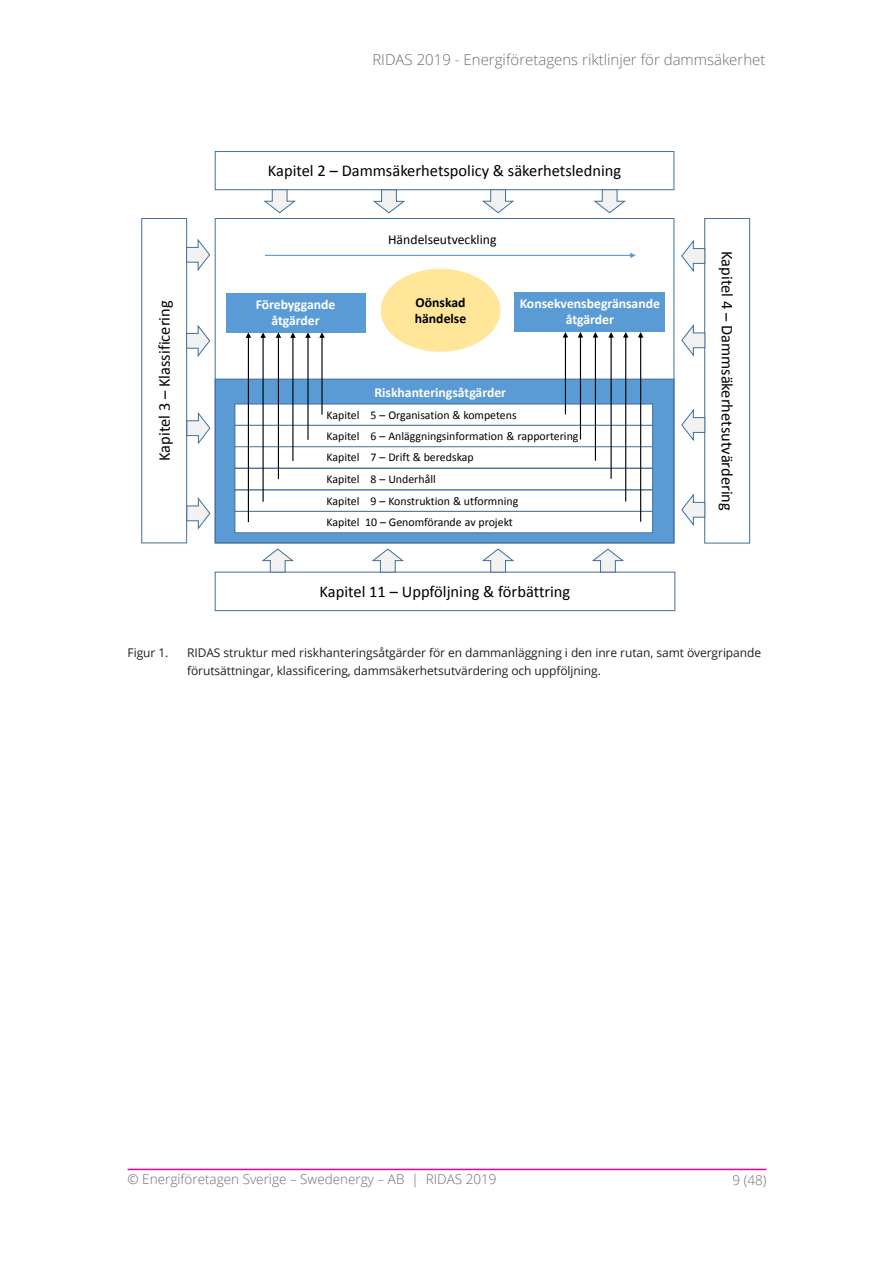
<style>
.page{position:relative;width:893px;height:1263px;background:#fff}
.page>*{position:absolute;margin:0;border:0;box-sizing:border-box;transform-origin:0 0}
.t1{font:16.5px "Calibri";color:#000}
.t2{font:300 15px "Open Sans";color:#6c6d70}
.t3{font:700 13.8px "Calibri";letter-spacing:-.005em;color:#fff}
.t4{font:700 13.65px/16.5px "Calibri";color:#fff;text-align:center}
.t5{font:13.65px "Calibri";color:#000}
.t6{font:700 13.65px/16.5px "Calibri";color:#000}
.t7{font:300 13.5px "Open Sans";color:#6c6d70}
.t8{font:12px/18px "Open Sans";letter-spacing:-.005em;color:#231f20}
.t9{font:11.85px/21.5px "Calibri";color:#000}
</style>
<div class="page">
<hr style="left:128px;top:1169px;width:638px;height:1px;background:#ed028c">
<div style="left:215px;top:151px;width:459px;height:39px;border:1px solid #41719c"></div>
<svg style="left:264px;top:189px;width:33px;height:25px"></svg>
<svg style="left:373px;top:189px;width:33px;height:25px"></svg>
<svg style="left:482px;top:189px;width:34px;height:25px"></svg>
<svg style="left:594px;top:189px;width:33px;height:25px"></svg>
<div style="left:215px;top:572px;width:460px;height:39px;border:1px solid #41719c"></div>
<svg style="left:260px;top:548px;width:34px;height:25px"></svg>
<svg style="left:481px;top:548px;width:33px;height:25px"></svg>
<svg style="left:590px;top:548px;width:34px;height:25px"></svg>
<svg style="left:370px;top:548px;width:34px;height:25px"></svg>
<div style="left:704px;top:218px;width:46px;height:325px;border:1px solid #41719c"></div>
<div style="left:141px;top:218px;width:46px;height:325px;border:1px solid #41719c"></div>
<svg style="left:186px;top:496px;width:25px;height:33px"></svg>
<svg style="left:681px;top:494px;width:25px;height:33px"></svg>
<svg style="left:681px;top:240px;width:25px;height:33px"></svg>
<svg style="left:681px;top:324px;width:25px;height:34px"></svg>
<svg style="left:681px;top:409px;width:25px;height:33px"></svg>
<svg style="left:186px;top:411px;width:25px;height:33px"></svg>
<svg style="left:186px;top:323px;width:25px;height:34px"></svg>
<svg style="left:186px;top:237px;width:25px;height:34px"></svg>
<div style="left:215px;top:379px;width:459px;height:164px;background:#5b9bd5"></div>
<div style="left:381px;top:269px;width:119px;height:83px;background:#ffe699;border-radius:50%"></div>
<div style="left:235px;top:404px;width:418px;height:21px;background:#fff"></div>
<div style="left:235px;top:425px;width:418px;height:22px;background:#fff"></div>
<div style="left:234px;top:425px;width:419px;height:22px;border:1px solid #41719c"></div>
<div style="left:235px;top:447px;width:418px;height:21px;background:#fff"></div>
<div style="left:234px;top:446px;width:419px;height:23px;border:1px solid #41719c"></div>
<div style="left:235px;top:468px;width:418px;height:22px;background:#fff"></div>
<div style="left:234px;top:468px;width:419px;height:22px;border:1px solid #41719c"></div>
<div style="left:235px;top:490px;width:418px;height:21px;background:#fff"></div>
<div style="left:235px;top:511px;width:418px;height:22px;background:#fff"></div>
<div style="left:234px;top:511px;width:419px;height:22px;border:1px solid #41719c"></div>
<svg style="left:319px;top:332px;width:6px;height:83px"></svg>
<svg style="left:305px;top:332px;width:6px;height:108px"></svg>
<svg style="left:290px;top:332px;width:6px;height:129px"></svg>
<svg style="left:276px;top:332px;width:5px;height:147px"></svg>
<svg style="left:260px;top:332px;width:6px;height:170px"></svg>
<svg style="left:246px;top:332px;width:5px;height:190px"></svg>
<div style="left:226px;top:293px;width:139px;height:39px;background:#5b9bd5"></div>
<div style="left:515px;top:292px;width:150px;height:40px;background:#5b9bd5"></div>
<svg style="left:265px;top:253px;width:371px;height:5px"></svg>
<div style="left:215px;top:218px;width:459px;height:325px;border:1px solid #41719c"></div>
<svg style="left:563px;top:332px;width:5px;height:82px"></svg>
<svg style="left:578px;top:332px;width:5px;height:107px"></svg>
<svg style="left:593px;top:332px;width:5px;height:129px"></svg>
<svg style="left:608px;top:332px;width:6px;height:147px"></svg>
<svg style="left:623px;top:332px;width:5px;height:169px"></svg>
<svg style="left:638px;top:332px;width:5px;height:190px"></svg>
<p class="t2" style="left:372px;top:49px;width:395px">RIDAS 2019 - Energiföretagens riktlinjer för dammsäkerhet</p>
<p class="t1" style="left:268px;top:160px;width:355px">Kapitel 2 – Dammsäkerhetspolicy &amp; säkerhetsledning</p>
<p class="t5" style="left:388px;top:231px;width:110px">Händelseutveckling</p>
<p class="t1" style="left:154px;top:461px;width:162px;rotate:-90deg">Kapitel 3 – Klassificering</p>
<p class="t6" style="left:415px;top:294px;width:53px">Oönskad händelse</p>
<p class="t4" style="left:256px;top:296px;width:81px">Förebyggande åtgärder</p>
<p class="t4" style="left:520px;top:295px;width:142px">Konsekvensbegränsande</p>
<p class="t3" style="left:566px;top:311px;width:50px">åtgärder</p>
<p class="t4" style="left:374px;top:385px;width:133px">Riskhanteringsåtgärder</p>
<p class="t9" style="left:326px;top:425px;width:254px">Kapitel 6 – Anläggningsinformation &amp; rapportering Kapitel 7 – Drift &amp; beredskap<br>Kapitel 8 – Underhåll<br>Kapitel 9 – Konstruktion &amp; utformning<br>Kapitel 10 – Genomförande av projekt</p>
<p class="t9" style="left:326px;top:404px;width:192px">Kapitel 5 – Organisation &amp; kompetens</p>
<p class="t1" style="left:320px;top:581px;width:252px">Kapitel 11 – Uppföljning &amp; förbättring</p>
<p class="t1" style="left:738px;top:251px;width:261px;rotate:90deg">Kapitel 4 – Dammsäkerhetsutvärdering</p>
<p class="t8" style="left:128px;top:643px;width:42px">Figur 1.</p>
<p class="t8" style="left:187px;top:643px;width:576px">RIDAS struktur med riskhanteringsåtgärder för en dammanläggning i den inre rutan, samt övergripande förutsättningar, klassificering, dammsäkerhetsutvärdering och uppföljning.</p>
<p class="t7" style="left:128px;top:1170px;width:370px">© Energiföretagen Sverige – Swedenergy – AB | RIDAS 2019</p>
<p class="t7" style="left:732px;top:1170px;width:35px">9 (48)</p>
</div>
